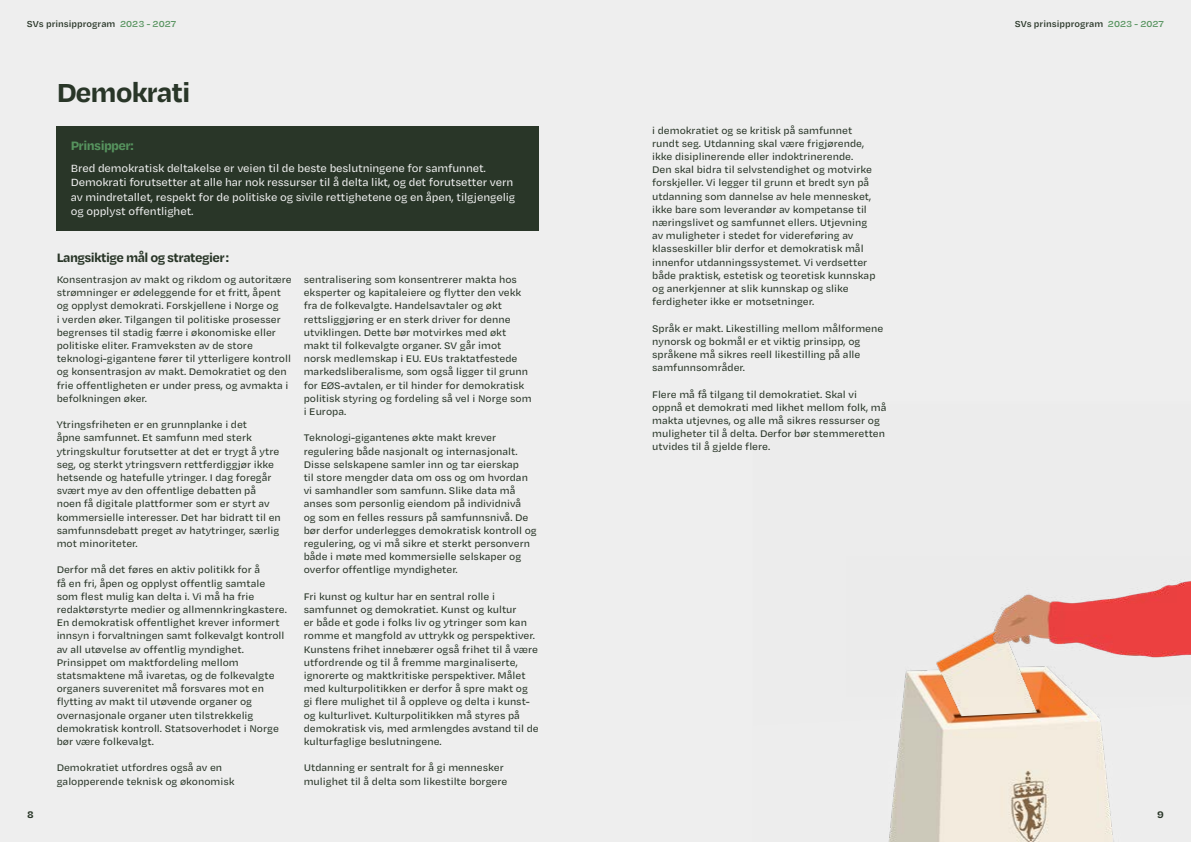
<style>
.page{position:relative;width:1191px;height:842px;background:#eee}
.page>*{position:absolute;margin:0;border:0;box-sizing:border-box;transform-origin:0 0}
.t1{font:700 30px "Degular Text";letter-spacing:-.04em;color:#293628}
.t2{font:700 14px "Degular Text";letter-spacing:-.04em;color:#293628}
.t3{font:700 14px "Degular Text";letter-spacing:-.04em;color:#56935e}
.t4{font:500 12px/14.4px "Degular Text";letter-spacing:-.01em;color:#eee}
.t5{font:500 11px/13.2px "Degular Text";color:#293628}
.t6{font:700 11px "Degular Text";color:#293628}
.t7{font:600 10px "Degular Text";color:#293628}
.s1{color:#56935e}
</style>
<div class="page">
<div style="left:57px;top:126px;width:482px;height:105px;background:#293628"></div>
<img style="left:888px;top:726px;width:226px;height:116px">
<img style="left:900px;top:696px;width:201px;height:30px">
<img style="left:903px;top:581px;width:288px;height:115px">
<p class="t7" style="left:27px;top:17px;width:151px">SVs prinsipprogram <span class="s1">2023 - 2027</span></p>
<p class="t7" style="left:1014px;top:17px;width:151px">SVs prinsipprogram <span class="s1">2023 - 2027</span></p>
<h1 class="t1" style="left:57px;top:72px;width:135px">Demokrati</h1>
<p class="t3" style="left:71px;top:136px;width:64px">Prinsipper:</p>
<p class="t4" style="left:71px;top:160px;width:446px">Bred demokratisk deltakelse er veien til de beste beslutningene for samfunnet.<br>Demokrati forutsetter at alle har nok ressurser til å delta likt, og det forutsetter vern av mindretallet, respekt for de politiske og sivile rettighetene og en åpen, tilgjengelig og opplyst offentlighet.</p>
<p class="t2" style="left:57px;top:248px;width:174px">Langsiktige mål og strategier:</p>
<p class="t5" style="left:57px;top:272px;width:236px">Konsentrasjon av makt og rikdom og autoritære strømninger er ødeleggende for et fritt, åpent og opplyst demokrati. Forskjellene i Norge og<br>i verden øker. Tilgangen til politiske prosesser begrenses til stadig færre i økonomiske eller politiske eliter. Framveksten av de store teknologi-gigantene fører til ytterligere kontroll og konsentrasjon av makt. Demokratiet og den frie offentligheten er under press, og avmakta i befolkningen øker.</p>
<p class="t5" style="left:57px;top:418px;width:226px">Ytringsfriheten er en grunnplanke i det<br>åpne samfunnet. Et samfunn med sterk ytringskultur forutsetter at det er trygt å ytre seg, og sterkt ytringsvern rettferdiggjør ikke hetsende og hatefulle ytringer. I dag foregår svært mye av den offentlige debatten på noen få digitale plattformer som er styrt av kommersielle interesser. Det har bidratt til en samfunnsdebatt preget av hatytringer, særlig mot minoriteter.</p>
<p class="t5" style="left:57px;top:563px;width:232px">Derfor må det føres en aktiv politikk for å<br>få en fri, åpen og opplyst offentlig samtale som flest mulig kan delta i. Vi må ha frie redaktørstyrte medier og allmennkringkastere.<br>En demokratisk offentlighet krever informert innsyn i forvaltningen samt folkevalgt kontroll av all utøvelse av offentlig myndighet.<br>Prinsippet om maktfordeling mellom statsmaktene må ivaretas, og de folkevalgte organers suverenitet må forsvares mot en flytting av makt til utøvende organer og overnasjonale organer uten tilstrekkelig demokratisk kontroll. Statsoverhodet i Norge bør være folkevalgt.</p>
<p class="t5" style="left:57px;top:761px;width:179px">Demokratiet utfordres også av en galopperende teknisk og økonomisk</p>
<p class="t5" style="left:304px;top:272px;width:229px">sentralisering som konsentrerer makta hos eksperter og kapitaleiere og flytter den vekk fra de folkevalgte. Handelsavtaler og økt rettsliggjøring er en sterk driver for denne utviklingen. Dette bør motvirkes med økt makt til folkevalgte organer. SV går imot norsk medlemskap i EU. EUs traktatfestede markedsliberalisme, som også ligger til grunn for EØS-avtalen, er til hinder for demokratisk politisk styring og fordeling så vel i Norge som i Europa.</p>
<p class="t5" style="left:304px;top:431px;width:234px">Teknologi-gigantenes økte makt krever regulering både nasjonalt og internasjonalt.<br>Disse selskapene samler inn og tar eierskap<br>til store mengder data om oss og om hvordan vi samhandler som samfunn. Slike data må anses som personlig eiendom på individnivå<br>og som en felles ressurs på samfunnsnivå. De bør derfor underlegges demokratisk kontroll og regulering, og vi må sikre et sterkt personvern både i møte med kommersielle selskaper og overfor offentlige myndigheter.</p>
<p class="t5" style="left:304px;top:589px;width:236px">Fri kunst og kultur har en sentral rolle i samfunnet og demokratiet. Kunst og kultur<br>er både et gode i folks liv og ytringer som kan romme et mangfold av uttrykk og perspektiver.<br>Kunstens frihet innebærer også frihet til å være utfordrende og til å fremme marginaliserte, ignorerte og maktkritiske perspektiver. Målet med kulturpolitikken er derfor å spre makt og gi flere mulighet til å oppleve og delta i kunst&shy;og kulturlivet. Kulturpolitikken må styres på demokratisk vis, med armlengdes avstand til de kulturfaglige beslutningene.</p>
<p class="t5" style="left:304px;top:761px;width:205px">Utdanning er sentralt for å gi mennesker mulighet til å delta som likestilte borgere</p>
<p class="t5" style="left:652px;top:123px;width:225px">i demokratiet og se kritisk på samfunnet rundt seg. Utdanning skal være frigjørende, ikke disiplinerende eller indoktrinerende.<br>Den skal bidra til selvstendighet og motvirke forskjeller. Vi legger til grunn et bredt syn på utdanning som dannelse av hele mennesket, ikke bare som leverandør av kompetanse til næringslivet og samfunnet ellers. Utjevning av muligheter i stedet for videreføring av klasseskiller blir derfor et demokratisk mål innenfor utdanningssystemet. Vi verdsetter både praktisk, estetisk og teoretisk kunnskap og anerkjenner at slik kunnskap og slike ferdigheter ikke er motsetninger.</p>
<p class="t5" style="left:652px;top:321px;width:233px">Språk er makt. Likestilling mellom målformene nynorsk og bokmål er et viktig prinsipp, og språkene må sikres reell likestilling på alle samfunnsområder.</p>
<p class="t5" style="left:652px;top:387px;width:236px">Flere må få tilgang til demokratiet. Skal vi oppnå et demokrati med likhet mellom folk, må makta utjevnes, og alle må sikres ressurser og muligheter til å delta. Derfor bør stemmeretten utvides til å gjelde flere.</p>
<p class="t6" style="left:27px;top:807px;width:8px">8</p>
<p class="t6" style="left:1157px;top:807px;width:8px">9</p>
</div>
